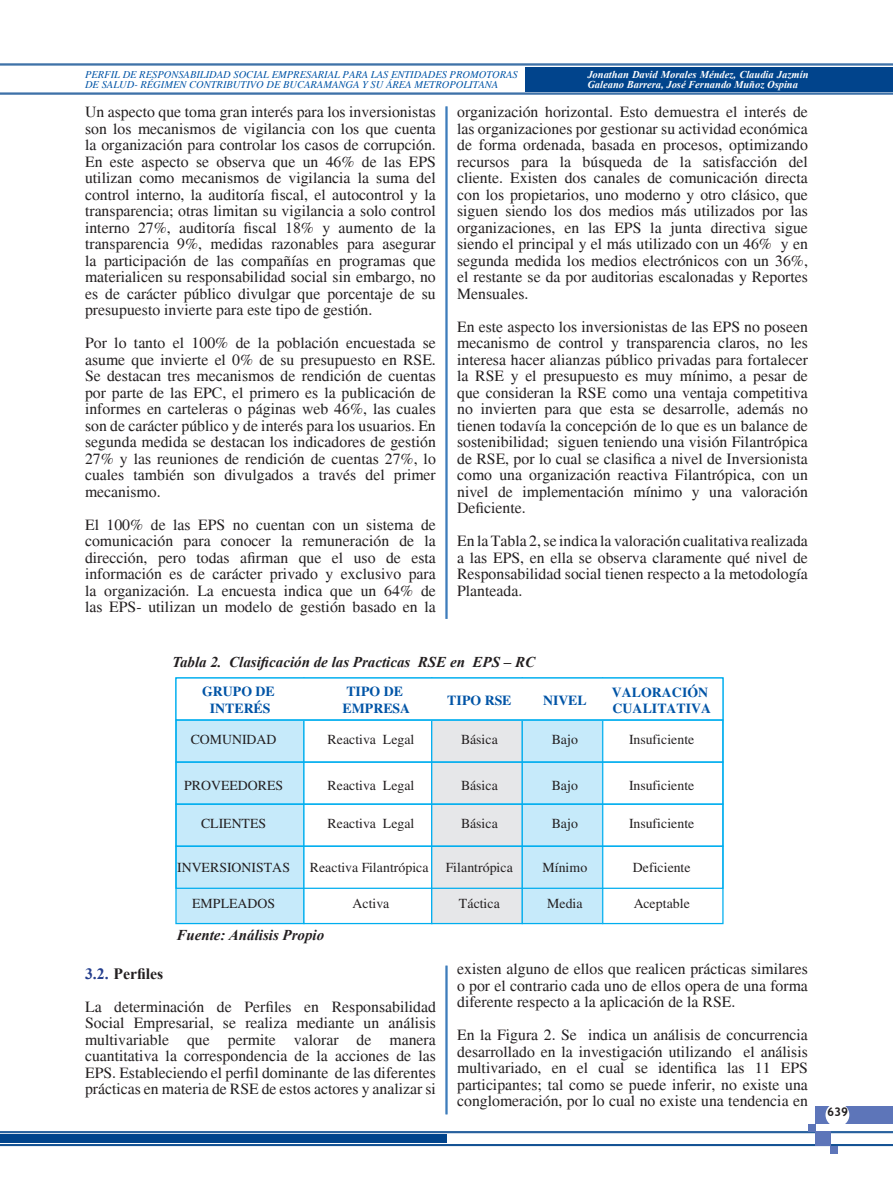
<style>
.page{position:relative;width:893px;height:1191px;background:#fff}
.page>*{position:absolute;margin:0;border:0;box-sizing:border-box;transform-origin:0 0}
.Estilo_de_párrafo_1{font:15.75px/16.5px "Times";color:#231f20;text-align:justify}
.Estilo_de_párrafo_1-2{font:700 15.75px "Times New Roman";color:#231f20}
.Texto_nota_al_final{font:italic 700 15px "Times New Roman";color:#231f20}
.t1{font:13.8px "Times";color:#231f20}
.t2{font:700 13.8px/16.6px "Times";color:#0154a6}
.t3{font:700 12px "Trebuchet MS";color:#231f20}
.t4{font:italic 10.5px/10.5px "Times";color:#0154a6}
.t5{font:italic 700 10.5px/10.5px "Times New Roman";color:#fff}
.s1{color:#253f8e}
</style>
<div class="page">
<div style="left:815px;top:1106px;width:78px;height:17px;background:#5d75b9"></div>
<div style="left:0;top:1134px;width:446px;height:9px;background:#01448c"></div>
<hr style="left:0;top:1131px;width:893px;height:1px;background:#01448c">
<hr style="left:0;top:1132px;width:893px;height:1px;background:#01448c">
<hr style="left:0;top:1144px;width:893px;height:1px;background:#01448c">
<hr style="left:0;top:1145px;width:893px;height:1px;background:#01448c">
<div style="left:815px;top:1131px;width:15px;height:15px;background:#5d75b9"></div>
<div style="left:808px;top:1123px;width:8px;height:8px;background:#5d75b9"></div>
<div style="left:830px;top:1146px;width:8px;height:7px;background:#5d75b9"></div>
<div style="left:826px;top:1103px;width:22px;height:23px;background:#fff;border-radius:50%"></div>
<div style="left:825px;top:1103px;width:24px;height:23px;border:2px solid #fff;border-radius:50%"></div>
<div style="left:525px;top:67px;width:368px;height:24px;background:#01448c"></div>
<hr style="left:0;top:64px;width:893px;height:1px;background:#01448c">
<hr style="left:0;top:65px;width:893px;height:1px;background:#01448c">
<hr style="left:0;top:93px;width:893px;height:1px;background:#01448c">
<hr style="left:0;top:94px;width:893px;height:1px;background:#01448c">
<div style="left:176px;top:678px;width:128px;height:245px;background:#c6eafa"></div>
<div style="left:303px;top:677px;width:129px;height:247px;border:1px solid #00aeef"></div>
<div style="left:432px;top:678px;width:90px;height:245px;background:#e6e7e9"></div>
<div style="left:431px;top:677px;width:92px;height:247px;border:1px solid #00aeef"></div>
<div style="left:522px;top:678px;width:81px;height:245px;background:#c6eafa"></div>
<div style="left:522px;top:677px;width:81px;height:247px;border:1px solid #00aeef"></div>
<div style="left:602px;top:677px;width:122px;height:247px;border:1px solid #00aeef"></div>
<div style="left:176px;top:678px;width:547px;height:42px;background:#fff"></div>
<div style="left:175px;top:677px;width:549px;height:43px;border:1px solid #00aeef"></div>
<div style="left:175px;top:719px;width:549px;height:43px;border:1px solid #00aeef"></div>
<div style="left:175px;top:761px;width:549px;height:43px;border:1px solid #00aeef"></div>
<div style="left:175px;top:803px;width:549px;height:44px;border:1px solid #00aeef"></div>
<div style="left:175px;top:845px;width:549px;height:44px;border:1px solid #00aeef"></div>
<hr style="left:447px;top:106px;width:1px;height:513px;background:#0154a6">
<hr style="left:446px;top:106px;width:1px;height:513px;background:#0154a6">
<hr style="left:447px;top:965px;width:1px;height:149px;background:#0154a6">
<hr style="left:446px;top:965px;width:1px;height:149px;background:#0154a6">
<p class="t5" style="left:587px;top:69px;width:223px">Jonathan David Morales Méndez, Claudia Jazmín<br>Galeano Barrera, José Fernando Muñoz Ospina</p>
<p class="t4" style="left:85px;top:69px;width:434px">PERFIL DE RESPONSABILIDAD SOCIAL EMPRESARIAL PARA LAS ENTIDADES PROMOTORAS<br>DE SALUD- RÉGIMEN CONTRIBUTIVO DE BUCARAMANGA Y SU ÁREA METROPOLITANA</p>
<p class="Estilo_de_párrafo_1" style="left:85px;top:104px;width:352px">Un aspecto que toma gran interés para los inversionistas son los mecanismos de vigilancia con los que cuenta la organización para controlar los casos de corrupción.<br>En este aspecto se observa que un 46% de las EPS utilizan como mecanismos de vigilancia la suma del control interno, la auditoría fiscal, el autocontrol y la transparencia; otras limitan su vigilancia a solo control interno 27%, auditoría fiscal 18% y aumento de la transparencia 9%, medidas razonables para asegurar la participación de las compañías en programas que materialicen su responsabilidad social sin embargo, no es de carácter público divulgar que porcentaje de su presupuesto invierte para este tipo de gestión.</p>
<p class="Estilo_de_párrafo_1" style="left:85px;top:335px;width:352px">Por lo tanto el 100% de la población encuestada se asume que invierte el 0% de su presupuesto en RSE.<br>Se destacan tres mecanismos de rendición de cuentas por parte de las EPC, el primero es la publicación de informes en carteleras o páginas web 46%, las cuales son de carácter público y de interés para los usuarios. En segunda medida se destacan los indicadores de gestión 27% y las reuniones de rendición de cuentas 27%, lo cuales también son divulgados a través del primer mecanismo.</p>
<p class="Estilo_de_párrafo_1" style="left:85px;top:516px;width:352px">El 100% de las EPS no cuentan con un sistema de comunicación para conocer la remuneración de la dirección, pero todas afirman que el uso de esta información es de carácter privado y exclusivo para la organización. La encuesta indica que un 64% de las EPS- utilizan un modelo de gestión basado en la</p>
<p class="Estilo_de_párrafo_1" style="left:457px;top:104px;width:352px">organización horizontal. Esto demuestra el interés de las organizaciones por gestionar su actividad económica de forma ordenada, basada en procesos, optimizando recursos para la búsqueda de la satisfacción del cliente. Existen dos canales de comunicación directa con los propietarios, uno moderno y otro clásico, que siguen siendo los dos medios más utilizados por las organizaciones, en las EPS la junta directiva sigue siendo el principal y el más utilizado con un 46% y en segunda medida los medios electrónicos con un 36%, el restante se da por auditorias escalonadas y Reportes Mensuales.</p>
<p class="Estilo_de_párrafo_1" style="left:457px;top:318px;width:352px">En este aspecto los inversionistas de las EPS no poseen mecanismo de control y transparencia claros, no les interesa hacer alianzas público privadas para fortalecer la RSE y el presupuesto es muy mínimo, a pesar de que consideran la RSE como una ventaja competitiva no invierten para que esta se desarrolle, además no tienen todavía la concepción de lo que es un balance de sostenibilidad; siguen teniendo una visión Filantrópica de RSE, por lo cual se clasifica a nivel de Inversionista como una organización reactiva Filantrópica, con un nivel de implementación mínimo y una valoración Deficiente.</p>
<p class="Estilo_de_párrafo_1" style="left:457px;top:533px;width:352px">En la Tabla 2, se indica la valoración cualitativa realizada a las EPS, en ella se observa claramente qué nivel de Responsabilidad social tienen respecto a la metodología Planteada.</p>
<p class="Texto_nota_al_final" style="left:172px;top:652px;width:364px">Tabla 2. Clasificación de las Practicas RSE en EPS – RC</p>
<p class="t2" style="left:202px;top:683px;width:74px;text-align:center">GRUPO DE<br>INTERÉS</p>
<p class="t2" style="left:343px;top:683px;width:69px">TIPO DE<br>EMPRESA</p>
<p class="t2" style="left:447px;top:691px;width:66px">TIPO RSE</p>
<p class="t2" style="left:543px;top:691px;width:45px">NIVEL</p>
<p class="t2" style="left:612px;top:683px;width:101px">VALORACIÓN<br>CUALITATIVA</p>
<p class="t1" style="left:191px;top:731px;width:87px">COMUNIDAD</p>
<p class="t1" style="left:328px;top:731px;width:88px">Reactiva Legal</p>
<p class="t1" style="left:328px;top:777px;width:88px">Reactiva Legal</p>
<p class="t1" style="left:328px;top:815px;width:88px">Reactiva Legal</p>
<p class="t1" style="left:310px;top:859px;width:120px">Reactiva Filantrópica</p>
<p class="t1" style="left:353px;top:895px;width:38px">Activa</p>
<p class="t1" style="left:461px;top:731px;width:38px">Básica</p>
<p class="t1" style="left:552px;top:731px;width:28px">Bajo</p>
<p class="t1" style="left:629px;top:731px;width:67px">Insuficiente</p>
<p class="t1" style="left:184px;top:777px;width:100px">PROVEEDORES</p>
<p class="t1" style="left:461px;top:777px;width:38px">Básica</p>
<p class="t1" style="left:552px;top:777px;width:28px">Bajo</p>
<p class="t1" style="left:629px;top:777px;width:67px">Insuficiente</p>
<p class="t1" style="left:201px;top:815px;width:67px">CLIENTES</p>
<p class="t1" style="left:461px;top:815px;width:38px">Básica</p>
<p class="t1" style="left:552px;top:815px;width:28px">Bajo</p>
<p class="t1" style="left:629px;top:815px;width:67px">Insuficiente</p>
<p class="t1" style="left:177px;top:859px;width:114px">INVERSIONISTAS</p>
<p class="t1" style="left:446px;top:859px;width:68px">Filantrópica</p>
<p class="t1" style="left:543px;top:859px;width:46px">Mínimo</p>
<p class="t1" style="left:633px;top:859px;width:59px">Deficiente</p>
<p class="t1" style="left:192px;top:895px;width:84px">EMPLEADOS</p>
<p class="t1" style="left:459px;top:895px;width:42px">Táctica</p>
<p class="t1" style="left:547px;top:895px;width:37px">Media</p>
<p class="t1" style="left:634px;top:895px;width:58px">Aceptable</p>
<p class="Texto_nota_al_final" style="left:176px;top:924px;width:149px">Fuente: Análisis Propio</p>
<p class="Estilo_de_párrafo_1-2" style="left:85px;top:962px;width:80px"><span class="s1">3.2.</span> Perfiles</p>
<p class="Estilo_de_párrafo_1" style="left:85px;top:998px;width:352px">La determinación de Perfiles en Responsabilidad Social Empresarial, se realiza mediante un análisis multivariable que permite valorar de manera cuantitativa la correspondencia de la acciones de las EPS. Estableciendo el perfil dominante de las diferentes prácticas en materia de RSE de estos actores y analizar si</p>
<p class="Estilo_de_párrafo_1" style="left:457px;top:961px;width:352px">existen alguno de ellos que realicen prácticas similares o por el contrario cada uno de ellos opera de una forma diferente respecto a la aplicación de la RSE.</p>
<p class="Estilo_de_párrafo_1" style="left:457px;top:1027px;width:352px">En la Figura 2. Se indica un análisis de concurrencia desarrollado en la investigación utilizando el análisis multivariado, en el cual se identifica las 11 EPS participantes; tal como se puede inferir, no existe una conglomeración, por lo cual no existe una tendencia en</p>
<p class="t3" style="left:827px;top:1104px;width:23px">639</p>
</div>
